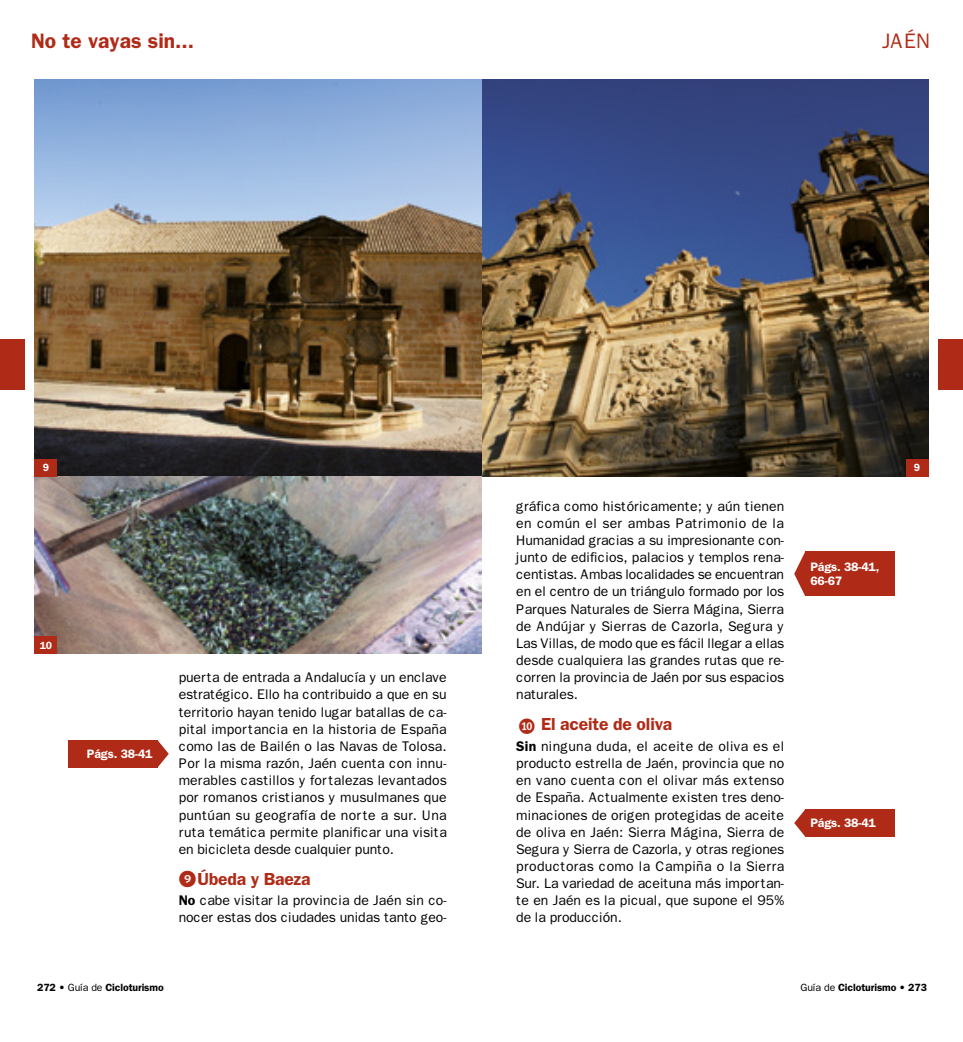
<style>
.page{position:relative;width:963px;height:1042px;background:#fff}
.page>*{position:absolute;margin:0;border:0;box-sizing:border-box;transform-origin:0 0}
.t1{font:600 21px "Franklin Gothic";color:#b02b17}
.t2{font:21px "Franklin Gothic";color:#b02b17}
.NS-Titulin_10{font:600 17.5px "Franklin Gothic";letter-spacing:-.01em;color:#b02b17}
.Texto_primer_parrafo{font:14px/17.2px "Franklin Gothic";letter-spacing:-.01em;color:#000;text-align:justify}
.NV-numero_pagina{font:600 12.25px/14.3px "Franklin Gothic";letter-spacing:-.01em;color:#fff}
.t3{font:600 10.5px "Franklin Gothic";letter-spacing:-.01em;color:#000}
.NV-Números_fotos{font:600 10.5px "Franklin Gothic";color:#fff}
.s1{font-family:"Whitney Index Black Round Bd";font-weight:400}
.s2{font-weight:600}
.s3{font-weight:400}
</style>
<div class="page">
<div style="left:0;top:339px;width:25px;height:51px;background:#b02b17"></div>
<div style="left:938px;top:339px;width:24px;height:51px;background:#b02b17"></div>
<img style="left:35px;top:79px;width:893px;height:397px">
<img style="left:35px;top:476px;width:446px;height:178px">
<div style="left:35px;top:459px;width:22px;height:17px;background:#b02b17"></div>
<div style="left:905px;top:459px;width:23px;height:17px;background:#b02b17"></div>
<div style="left:35px;top:637px;width:22px;height:17px;background:#b02b17"></div>
<div style="left:68px;top:740px;width:90px;height:27px;background:#b02b17"></div>
<svg style="left:158px;top:741px;width:11px;height:26px"></svg>
<div style="left:805px;top:551px;width:89px;height:45px;background:#b02b17"></div>
<svg style="left:794px;top:552px;width:11px;height:44px"></svg>
<div style="left:805px;top:809px;width:89px;height:27px;background:#b02b17"></div>
<svg style="left:794px;top:809px;width:11px;height:27px"></svg>
<h1 class="t1" style="left:31px;top:28px;width:164px">No te vayas sin...</h1>
<h1 class="t2" style="left:882px;top:28px;width:49px">JAÉN</h1>
<p class="NV-Números_fotos" style="left:43px;top:462px;width:8px">9</p>
<p class="NV-Números_fotos" style="left:913px;top:462px;width:8px">9</p>
<p class="NV-Números_fotos" style="left:40px;top:639px;width:14px">10</p>
<p class="NV-numero_pagina" style="left:87px;top:746px;width:67px">Págs. 38-41</p>
<p class="Texto_primer_parrafo" style="left:179px;top:669px;width:270px">puerta de entrada a Andalucía y un enclave estratégico. Ello ha contribuido a que en su territorio hayan tenido lugar batallas de ca&shy;pital importancia en la historia de España como las de Bailén o las Navas de Tolosa.<br>Por la misma razón, Jaén cuenta con innu&shy;merables castillos y fortalezas levantados por romanos cristianos y musulmanes que puntúan su geografía de norte a sur. Una ruta temática permite planificar una visita en bicicleta desde cualquier punto.</p>
<p class="NS-Titulin_10" style="left:179px;top:868px;width:133px"><span class="s1">9</span>Úbeda y Baeza</p>
<p class="Texto_primer_parrafo" style="left:179px;top:892px;width:269px"><span class="s2">No</span> cabe visitar la provincia de Jaén sin co&shy;nocer estas dos ciudades unidas tanto geo-</p>
<p class="Texto_primer_parrafo" style="left:516px;top:497px;width:269px">gráfica como históricamente; y aún tienen en común el ser ambas Patrimonio de la Humanidad gracias a su impresionante con&shy;junto de edificios, palacios y templos rena&shy;centistas. Ambas localidades se encuentran en el centro de un triángulo formado por los Parques Naturales de Sierra Mágina, Sierra de Andújar y Sierras de Cazorla, Segura y Las Villas, de modo que es fácil llegar a ellas desde cualquiera las grandes rutas que re&shy;corren la provincia de Jaén por sus espacios naturales.</p>
<p class="NS-Titulin_10" style="left:541px;top:714px;width:133px">El aceite de oliva</p>
<p class="Texto_primer_parrafo" style="left:516px;top:737px;width:270px"><span class="s2">Sin</span> ninguna duda, el aceite de oliva es el producto estrella de Jaén, provincia que no en vano cuenta con el olivar más extenso de España. Actualmente existen tres deno&shy;minaciones de origen protegidas de aceite de oliva en Jaén: Sierra Mágina, Sierra de Segura y Sierra de Cazorla, y otras regiones productoras como la Campiña o la Sierra Sur. La variedad de aceituna más importan&shy;te en Jaén es la picual, que supone el 95% de la producción.</p>
<p class="NV-numero_pagina" style="left:810px;top:559px;width:71px">Págs. 38-41,<br>66-67</p>
<p class="NV-numero_pagina" style="left:810px;top:816px;width:67px">Págs. 38-41</p>
<p class="t3" style="left:37px;top:981px;width:128px">272 • <span class="s3">Guía de</span> Cicloturismo</p>
<p class="t3" style="left:800px;top:981px;width:128px"><span class="s3">Guía de</span> Cicloturismo • 273</p>
</div>
